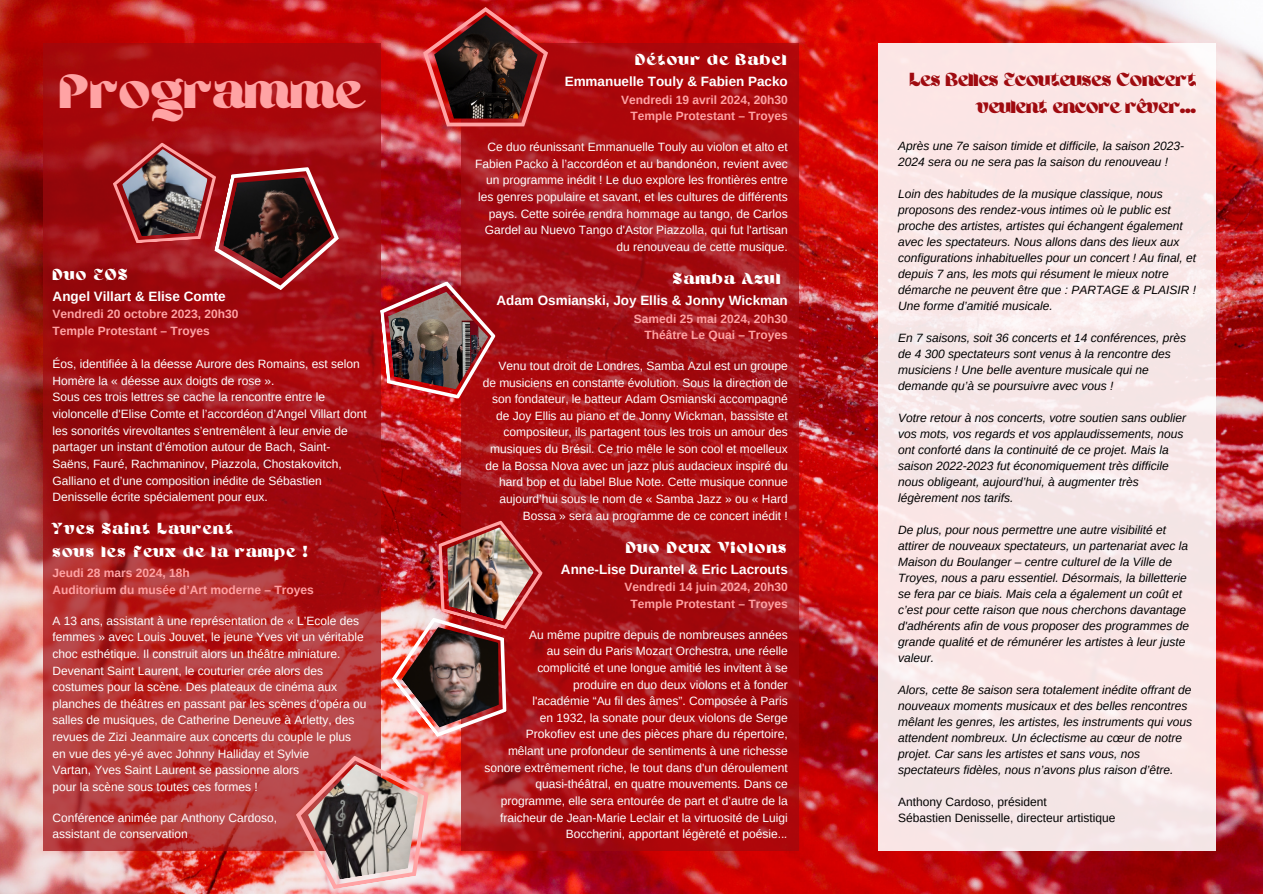
<style>
.page{position:relative;width:1263px;height:894px;background:#fff}
.page>*{position:absolute;margin:0;border:0;box-sizing:border-box;transform-origin:0 0}
.t1{font:49.5px "Ahsing";letter-spacing:.015em;color:#ffa3a4}
.t2{font:19.5px "Ahsing";color:#9f0a0f}
.t3{font:16.5px "Ahsing";letter-spacing:.095em;color:#fff}
.t4{font:700 13.5px "Arimo";color:#fff}
.t5{font:12px/16.6px "Arimo";color:#fff;text-align:right}
.t6{font:italic 12px/16px "Arimo";color:#000}
.t7{font:700 12px "Arimo";color:#ffa3a4}
.t8{font:12px "Arimo";color:#000}
.s1{font-style:italic}
</style>
<div class="page">
<img style="left:0;top:0;width:1263px;height:893px">
<svg style="left:43px;top:44px;width:338px;height:806px;background:#a91a1d"></svg>
<svg style="left:461px;top:44px;width:338px;height:806px;background:#a90c11"></svg>
<div style="left:879px;top:44px;width:337px;height:806px;background:#f9e5e5"></div>
<svg style="left:110px;top:139px;width:243px;height:161px;background:#9d2a30"></svg>
<img style="left:223px;top:177px;width:108px;height:101px">
<svg style="left:423px;top:7px;width:125px;height:119px;background:#cb282a"></svg>
<img style="left:434px;top:15px;width:104px;height:103px">
<img style="left:378px;top:277px;width:123px;height:128px">
<img style="left:388px;top:292px;width:100px;height:97px">
<img style="left:288px;top:506px;width:265px;height:386px">
<img style="left:308px;top:763px;width:110px;height:116px">
<p class="t3" style="left:635px;top:53px;width:153px">Détour de Babel</p>
<p class="t4" style="left:565px;top:74px;width:225px">Emmanuelle Touly &amp; Fabien Packo</p>
<p class="t7" style="left:621px;top:93px;width:168px">Vendredi 19 avril 2024, 20h30</p>
<p class="t7" style="left:631px;top:109px;width:159px">Temple Protestant – Troyes</p>
<p class="t5" style="left:475px;top:138px;width:314px">Ce duo réunissant Emmanuelle Touly au violon et alto et Fabien Packo à l’accordéon et au bandonéon, revient avec un programme inédit ! Le duo explore les frontières entre les genres populaire et savant, et les cultures de différents pays. Cette soirée rendra hommage au tango, de Carlos Gardel au Nuevo Tango d'Astor Piazzolla, qui fut l'artisan du renouveau de cette musique.</p>
<p class="t3" style="left:673px;top:271px;width:109px">Samba Azul</p>
<p class="t4" style="left:496px;top:293px;width:293px">Adam Osmianski, Joy Ellis &amp; Jonny Wickman</p>
<p class="t7" style="left:634px;top:311px;width:155px">Samedi 25 mai 2024, 20h30</p>
<p class="t7" style="left:645px;top:328px;width:145px">Théâtre Le Quai – Troyes</p>
<p class="t5" style="left:499px;top:357px;width:291px">Venu tout droit de Londres, Samba Azul est un groupe</p>
<p class="t5" style="left:483px;top:374px;width:307px">de musiciens en constante évolution. Sous la direction de son fondateur, le batteur Adam Osmianski accompagné</p>
<p class="t5" style="left:485px;top:407px;width:304px">de Joy Ellis au piano et de Jonny Wickman, bassiste et compositeur, ils partagent tous les trois un amour des musiques du Brésil. Ce trio mêle le son cool et moelleux de la Bossa Nova avec un jazz plus audacieux inspiré du hard bop et du label Blue Note. Cette musique connue aujourd’hui sous le nom de « Samba Jazz » ou « Hard Bossa » sera au programme de ce concert inédit !</p>
<p class="t3" style="left:626px;top:540px;width:162px">Duo Deux Violons</p>
<p class="t4" style="left:561px;top:561px;width:228px">Anne-Lise Durantel &amp; Eric Lacrouts</p>
<p class="t7" style="left:625px;top:580px;width:165px">Vendredi 14 juin 2024, 20h30</p>
<p class="t7" style="left:631px;top:597px;width:159px">Temple Protestant – Troyes</p>
<p class="t5" style="left:529px;top:626px;width:260px">Au même pupitre depuis de nombreuses années</p>
<p class="t5" style="left:547px;top:642px;width:243px">au sein du Paris Mozart Orchestra, une réelle</p>
<p class="t5" style="left:537px;top:659px;width:252px">complicité et une longue amitié les invitent à se</p>
<p class="t5" style="left:573px;top:675px;width:216px">produire en duo deux violons et à fonder</p>
<p class="t5" style="left:532px;top:692px;width:257px">l'académie “Au fil des âmes”. Composée à Paris</p>
<p class="t5" style="left:540px;top:709px;width:249px">en 1932, la sonate pour deux violons de Serge</p>
<p class="t5" style="left:526px;top:725px;width:263px">Prokofiev est une des pièces phare du répertoire,</p>
<p class="t5" style="left:484px;top:742px;width:305px">mêlant une profondeur de sentiments à une richesse sonore extrêmement riche, le tout dans d'un déroulement quasi-théâtral, en quatre mouvements. Dans ce programme, elle sera entourée de part et d’autre de la fraicheur de Jean-Marie Leclair et la virtuosité de Luigi Boccherini, apportant légèreté et poésie..<span class="s1">.</span></p>
<p class="t1" style="left:59px;top:71px;width:304px">Programme</p>
<p class="t2" style="left:909px;top:71px;width:288px">Les Belles Ecouteuses Concert</p>
<p class="t2" style="left:977px;top:98px;width:221px">veulent encore rêver…</p>
<p class="t6" style="left:898px;top:137px;width:287px">Après une 7e saison timide et difficile, la saison 2023-<br>2024 sera ou ne sera pas la saison du renouveau !</p>
<p class="t6" style="left:898px;top:185px;width:299px">Loin des habitudes de la musique classique, nous proposons des rendez-vous intimes où le public est proche des artistes, artistes qui échangent également avec les spectateurs. Nous allons dans des lieux aux configurations inhabituelles pour un concert ! Au final, et depuis 7 ans, les mots qui résument le mieux notre démarche ne peuvent être que : PARTAGE &amp; PLAISIR !<br>Une forme d’amitié musicale.</p>
<p class="t6" style="left:898px;top:329px;width:289px">En 7 saisons, soit 36 concerts et 14 conférences, près de 4 300 spectateurs sont venus à la rencontre des musiciens ! Une belle aventure musicale qui ne demande qu’à se poursuivre avec vous !</p>
<p class="t6" style="left:898px;top:409px;width:289px">Votre retour à nos concerts, votre soutien sans oublier vos mots, vos regards et vos applaudissements, nous ont conforté dans la continuité de ce projet. Mais la saison 2022-2023 fut économiquement très difficile nous obligeant, aujourd’hui, à augmenter très légèrement nos tarifs.</p>
<p class="t6" style="left:898px;top:521px;width:292px">De plus, pour nous permettre une autre visibilité et attirer de nouveaux spectateurs, un partenariat avec la Maison du Boulanger – centre culturel de la Ville de Troyes, nous a paru essentiel. Désormais, la billetterie se fera par ce biais. Mais cela a également un coût et c’est pour cette raison que nous cherchons davantage d'adhérents afin de vous proposer des programmes de grande qualité et de rémunérer les artistes à leur juste valeur.</p>
<p class="t6" style="left:898px;top:681px;width:295px">Alors, cette 8e saison sera totalement inédite offrant de nouveaux moments musicaux et des belles rencontres mêlant les genres, les artistes, les instruments qui vous attendent nombreux. Un éclectisme au cœur de notre projet. Car sans les artistes et sans vous, nos spectateurs fidèles, nous n’avons plus raison d’être.</p>
<p class="t8" style="left:898px;top:795px;width:150px">Anthony Cardoso, président</p>
<p class="t8" style="left:898px;top:811px;width:219px">Sébastien Denisselle, directeur artistique</p>
<p class="t3" style="left:53px;top:267px;width:76px">Duo EØS</p>
<p class="t4" style="left:53px;top:288px;width:174px">Angel Villart &amp; Elise Comte</p>
<p class="t7" style="left:53px;top:307px;width:187px">Vendredi 20 octobre 2023, 20h30</p>
<p class="t7" style="left:53px;top:324px;width:159px">Temple Protestant – Troyes</p>
<p class="t5" style="left:53px;top:355px;width:309px;text-align:left">Éos, identifiée à la déesse Aurore des Romains, est selon<br>Homère la « déesse aux doigts de rose ».</p>
<p class="t5" style="left:53px;top:389px;width:316px;text-align:left">Sous ces trois lettres se cache la rencontre entre le violoncelle d'Elise Comte et l’accordéon d’Angel Villart dont les sonorités virevoltantes s’entremêlent à leur envie de partager un instant d’émotion autour de Bach, Saint-Saëns, Fauré, Rachmaninov, Piazzola, Chostakovitch, Galliano et d’une composition inédite de Sébastien Denisselle écrite spécialement pour eux.</p>
<p class="t3" style="left:53px;top:522px;width:182px">Yves Saint Laurent</p>
<p class="t3" style="left:53px;top:544px;width:256px">sous les feux de la rampe !</p>
<p class="t7" style="left:53px;top:566px;width:139px">Jeudi 28 mars 2024, 18h</p>
<p class="t7" style="left:53px;top:583px;width:263px">Auditorium du musée d’Art moderne – Troyes</p>
<p class="t5" style="left:53px;top:612px;width:315px;text-align:left">A 13 ans, assistant à une représentation de « L’Ecole des femmes » avec Louis Jouvet, le jeune Yves vit un véritable choc esthétique. Il construit alors un théâtre miniature.<br>Devenant Saint Laurent, le couturier crée alors des costumes pour la scène. Des plateaux de cinéma aux planches de théâtres en passant par les scènes d’opéra ou salles de musiques, de Catherine Deneuve à Arletty, des revues de Zizi Jeanmaire aux concerts du couple le plus en vue des yé-yé avec Johnny Halliday et Sylvie</p>
<p class="t5" style="left:53px;top:761px;width:248px">Vartan, Yves Saint Laurent se passionne alors</p>
<p class="t5" style="left:53px;top:808px;width:226px">Conférence animée par Anthony Cardoso,</p>
<p class="t5" style="left:53px;top:825px;width:137px">assistant de conservation</p>
<p class="t5" style="left:53px;top:778px;width:207px">pour la scène sous toutes ces formes !</p>
</div>
